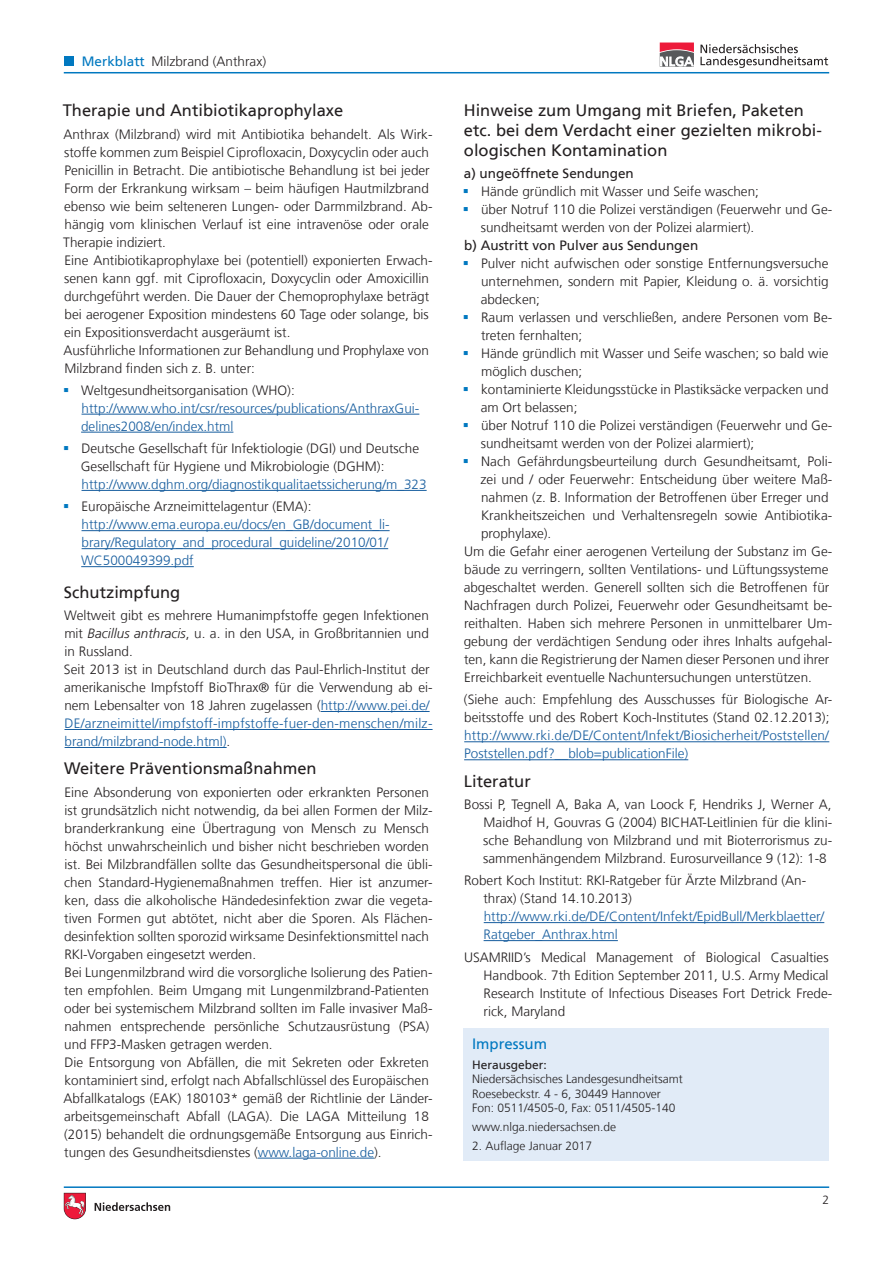
<style>
.page{position:relative;width:893px;height:1263px;background:#fff}
.page>*{position:absolute;margin:0;border:0;box-sizing:border-box;transform-origin:0 0}
.MbInfo_Überschrift_i{font:16.5px/19.8px "NDS Frutiger";color:#231f20}
.t1{font:15px "NDS Frutiger";color:#0078c0}
.Mb_Text_ohne_Einzug{font:300 13.5px/18px "NDS Frutiger";color:#231f20}
.MbInfo_Aufzählung{font:300 13.5px/18px "NDS Frutiger";color:#175d9e}
.MbInfo_Aufzählung-2{font:300 13.5px/18px "NDS Frutiger";color:#231f20;text-align:justify}
.Mb_Text_ohne_Einzug-2{font:13.5px "NDS Frutiger";color:#231f20}
.Mb_Titel{font:300 13.5px "NDS Frutiger";color:#231f20}
.t2{font:13.5px "NDS Frutiger";color:#0078c0}
.t3{font:300 12px "NDS Frutiger";color:#231f20}
.t4{font:12px "NDS Frutiger";color:#231f20}
.s1{color:#231f20}
.s2{color:#175d9e}
.s3{font-style:italic}
</style>
<div class="page">
<hr style="left:64px;top:72px;width:765px;height:1px;background:#0078c0">
<hr style="left:64px;top:1186px;width:765px;height:2px;background:#0078c0">
<div style="left:65px;top:56px;width:9px;height:10px;background:#0078c0"></div>
<svg style="left:660px;top:43px;width:34px;height:24px"></svg>
<svg style="left:700px;top:44px;width:128px;height:24px"></svg>
<svg style="left:95px;top:1202px;width:75px;height:9px"></svg>
<svg style="left:64px;top:1193px;width:22px;height:27px"></svg>
<div style="left:463px;top:1029px;width:366px;height:132px;background:#e1ebf7"></div>
<hr style="left:82px;top:414px;width:337px;height:1px;background:#175d9e">
<hr style="left:81px;top:432px;width:152px;height:1px;background:#175d9e">
<hr style="left:82px;top:490px;width:345px;height:1px;background:#175d9e">
<hr style="left:82px;top:530px;width:308px;height:1px;background:#175d9e">
<hr style="left:82px;top:548px;width:306px;height:1px;background:#175d9e">
<hr style="left:81px;top:566px;width:113px;height:1px;background:#175d9e">
<hr style="left:321px;top:711px;width:109px;height:1px;background:#175d9e">
<hr style="left:64px;top:729px;width:369px;height:1px;background:#175d9e">
<hr style="left:65px;top:747px;width:162px;height:1px;background:#175d9e">
<hr style="left:258px;top:1158px;width:116px;height:1px;background:#175d9e">
<hr style="left:464px;top:741px;width:365px;height:1px;background:#175d9e">
<hr style="left:464px;top:759px;width:224px;height:1px;background:#175d9e">
<hr style="left:484px;top:922px;width:340px;height:1px;background:#175d9e">
<hr style="left:484px;top:940px;width:134px;height:1px;background:#175d9e">
<p class="t2" style="left:82px;top:53px;width:65px">Merkblatt</p>
<p class="Mb_Titel" style="left:151px;top:54px;width:116px">Milzbrand (Anthrax)</p>
<p class="MbInfo_Überschrift_i" style="left:63px;top:101px;width:282px">Therapie und Antibiotikaprophylaxe</p>
<p class="Mb_Text_ohne_Einzug" style="left:63px;top:125px;width:371px">Anthrax (Milzbrand) wird mit Antibiotika behandelt. Als Wirk&shy;stoffe kommen zum Beispiel Ciprofloxacin, Doxycyclin oder auch Penicillin in Betracht. Die antibiotische Behandlung ist bei jeder Form der Erkrankung wirksam – beim häufigen Hautmilzbrand ebenso wie beim selteneren Lungen- oder Darmmilzbrand. Ab&shy;hängig vom klinischen Verlauf ist eine intravenöse oder orale Therapie indiziert.</p>
<p class="Mb_Text_ohne_Einzug" style="left:64px;top:251px;width:370px">Eine Antibiotikaprophylaxe bei (potentiell) exponierten Erwach&shy;senen kann ggf. mit Ciprofloxacin, Doxycyclin oder Amoxicillin durchgeführt werden. Die Dauer der Chemoprophylaxe beträgt bei aerogener Exposition mindestens 60 Tage oder solange, bis ein Expositionsverdacht ausgeräumt ist.</p>
<p class="Mb_Text_ohne_Einzug" style="left:63px;top:341px;width:367px">Ausführliche Informationen zur Behandlung und Prophylaxe von<br>Milzbrand finden sich z. B. unter:</p>
<p class="MbInfo_Aufzählung" style="left:81px;top:381px;width:340px"><span class="s1">Weltgesundheitsorganisation (WHO): </span>http://www.who.int/csr/resources/publications/AnthraxGui&shy;delines2008/en/index.html</p>
<p class="Mb_Text_ohne_Einzug" style="left:81px;top:440px;width:347px">Deutsche Gesellschaft für Infektiologie (DGI) und Deutsche<br>Gesellschaft für Hygiene und Mikrobiologie (DGHM): <span class="s2">http://www.dghm.org/diagnostikqualitaetssicherung/m_323</span></p>
<p class="MbInfo_Aufzählung" style="left:81px;top:498px;width:310px"><span class="s1">Europäische Arzneimittelagentur (EMA): </span>http://www.ema.europa.eu/docs/en_GB/document_li&shy;brary/Regulatory_and_procedural_guideline/2010/01/ WC500049399.pdf</p>
<p class="MbInfo_Überschrift_i" style="left:64px;top:582px;width:118px">Schutzimpfung</p>
<p class="Mb_Text_ohne_Einzug" style="left:64px;top:607px;width:366px;text-align:justify">Weltweit gibt es mehrere Humanimpfstoffe gegen Infektionen mit <span class="s3">Bacillus anthracis</span>, u. a. in den USA, in Großbritannien und in Russland.</p>
<p class="Mb_Text_ohne_Einzug" style="left:64px;top:661px;width:370px">Seit 2013 ist in Deutschland durch das Paul-Ehrlich-Institut der amerikanische Impfstoff BioThrax® für die Verwendung ab ei&shy;nem Lebensalter von 18 Jahren zugelassen (<span class="s2">http://www.pei.de/ DE/arzneimittel/impfstoff-impfstoffe-fuer-den-menschen/milz&shy;brand/milzbrand-node.html)</span>.</p>
<p class="MbInfo_Überschrift_i" style="left:64px;top:759px;width:254px">Weitere Präventionsmaßnahmen</p>
<p class="Mb_Text_ohne_Einzug" style="left:64px;top:783px;width:370px">Eine Absonderung von exponierten oder erkrankten Personen ist grundsätzlich nicht notwendig, da bei allen Formen der Milz&shy;branderkrankung eine Übertragung von Mensch zu Mensch höchst unwahrscheinlich und bisher nicht beschrieben worden ist. Bei Milzbrandfällen sollte das Gesundheitspersonal die übli&shy;chen Standard-Hygienemaßnahmen treffen. Hier ist anzumer&shy;ken, dass die alkoholische Händedesinfektion zwar die vegeta&shy;tiven Formen gut abtötet, nicht aber die Sporen. Als Flächen&shy;desinfektion sollten sporozid wirksame Desinfektionsmittel nach RKI-Vorgaben eingesetzt werden.</p>
<p class="Mb_Text_ohne_Einzug" style="left:64px;top:963px;width:370px">Bei Lungenmilzbrand wird die vorsorgliche Isolierung des Patien&shy;ten empfohlen. Beim Umgang mit Lungenmilzbrand-Patienten oder bei systemischem Milzbrand sollten im Falle invasiver Maß&shy;nahmen entsprechende persönliche Schutzausrüstung (PSA) und FFP3-Masken getragen werden.</p>
<p class="Mb_Text_ohne_Einzug" style="left:63px;top:1053px;width:371px">Die Entsorgung von Abfällen, die mit Sekreten oder Exkreten kontaminiert sind, erfolgt nach Abfallschlüssel des Europäischen Abfallkatalogs (EAK) 180103* gemäß der Richtlinie der Länder&shy;arbeitsgemeinschaft Abfall (LAGA). Die LAGA Mitteilung 18 (2015) behandelt die ordnungsgemäße Entsorgung aus Einrich&shy;tungen des Gesundheitsdienstes (<span class="s2">www.laga-online.de</span>).</p>
<p class="MbInfo_Überschrift_i" style="left:464px;top:101px;width:360px">Hinweise zum Umgang mit Briefen, Paketen etc. bei dem Verdacht einer gezielten mikrobi&shy;ologischen Kontamination</p>
<p class="Mb_Text_ohne_Einzug-2" style="left:464px;top:165px;width:172px">a) ungeöffnete Sendungen</p>
<p class="Mb_Text_ohne_Einzug" style="left:481px;top:183px;width:279px">Hände gründlich mit Wasser und Seife waschen;</p>
<p class="Mb_Text_ohne_Einzug" style="left:481px;top:201px;width:353px">über Notruf 110 die Polizei verständigen (Feuerwehr und Ge&shy;sundheitsamt werden von der Polizei alarmiert).</p>
<p class="Mb_Text_ohne_Einzug-2" style="left:464px;top:237px;width:236px">b) Austritt von Pulver aus Sendungen</p>
<p class="Mb_Text_ohne_Einzug" style="left:481px;top:255px;width:349px;text-align:justify">Pulver nicht aufwischen oder sonstige Entfernungsversuche unternehmen, sondern mit Papier, Kleidung o. ä. vorsichtig abdecken;</p>
<p class="Mb_Text_ohne_Einzug" style="left:481px;top:309px;width:353px">Raum verlassen und verschließen, andere Personen vom Be&shy;treten fernhalten;</p>
<p class="Mb_Text_ohne_Einzug" style="left:481px;top:345px;width:349px">Hände gründlich mit Wasser und Seife waschen; so bald wie möglich duschen;</p>
<p class="Mb_Text_ohne_Einzug" style="left:481px;top:381px;width:349px">kontaminierte Kleidungsstücke in Plastiksäcke verpacken und am Ort belassen;</p>
<p class="Mb_Text_ohne_Einzug" style="left:481px;top:417px;width:353px">über Notruf 110 die Polizei verständigen (Feuerwehr und Ge&shy;sundheitsamt werden von der Polizei alarmiert);</p>
<p class="Mb_Text_ohne_Einzug" style="left:481px;top:453px;width:353px">Nach Gefährdungsbeurteilung durch Gesundheitsamt, Poli&shy;zei und / oder Feuerwehr: Entscheidung über weitere Maß&shy;nahmen (z. B. Information der Betroffenen über Erreger und Krankheitszeichen und Verhaltensregeln sowie Antibiotika&shy;prophylaxe).</p>
<p class="Mb_Text_ohne_Einzug" style="left:464px;top:543px;width:370px">Um die Gefahr einer aerogenen Verteilung der Substanz im Ge&shy;bäude zu verringern, sollten Ventilations- und Lüftungssysteme abgeschaltet werden. Generell sollten sich die Betroffenen für Nachfragen durch Polizei, Feuerwehr oder Gesundheitsamt be&shy;reithalten. Haben sich mehrere Personen in unmittelbarer Um&shy;gebung der verdächtigen Sendung oder ihres Inhalts aufgehal&shy;ten, kann die Registrierung der Namen dieser Personen und ihrer Erreichbarkeit eventuelle Nachuntersuchungen unterstützen.</p>
<p class="Mb_Text_ohne_Einzug" style="left:464px;top:691px;width:370px">(Siehe auch: Empfehlung des Ausschusses für Biologische Ar&shy;beitsstoffe und des Robert Koch-Institutes (Stand 02.12.2013); <span class="s2">http://www.rki.de/DE/Content/Infekt/Biosicherheit/Poststellen/ Poststellen.pdf?__blob=publicationFile)</span></p>
<p class="MbInfo_Überschrift_i" style="left:464px;top:771px;width:68px">Literatur</p>
<p class="MbInfo_Aufzählung-2" style="left:483px;top:795px;width:350px;text-indent:-19px">Bossi P, Tegnell A, Baka A, van Loock F, Hendriks J, Werner A, Maidhof H, Gouvras G (2004) BICHAT-Leitlinien für die klini&shy;sche Behandlung von Milzbrand und mit Bioterrorismus zu&shy;sammenhängendem Milzbrand. Eurosurveillance 9 (12): 1-8</p>
<p class="MbInfo_Aufzählung" style="left:483px;top:872px;width:342px;text-indent:-19px"><span class="s1">Robert Koch Institut: RKI-Ratgeber für Ärzte Milzbrand (An&shy;thrax) (Stand 14.10.2013) </span>http://www.rki.de/DE/Content/Infekt/EpidBull/Merkblaetter/ Ratgeber_Anthrax.html</p>
<p class="MbInfo_Aufzählung-2" style="left:484px;top:948px;width:350px;text-align:left;text-indent:-20px">USAMRIID’s Medical Management of Biological Casualties Handbook. 7th Edition September 2011, U.S. Army Medical Research Institute of Infectious Diseases Fort Detrick Frede&shy;rick, Maryland</p>
<p class="t1" style="left:472px;top:1034px;width:77px">Impressum</p>
<p class="t4" style="left:472px;top:1058px;width:76px">Herausgeber:</p>
<p class="t3" style="left:472px;top:1072px;width:212px">Niedersächsisches Landesgesundheitsamt</p>
<p class="t3" style="left:472px;top:1087px;width:190px">Roesebeckstr. 4 - 6, 30449 Hannover</p>
<p class="t3" style="left:472px;top:1101px;width:205px">Fon: 0511/4505-0, Fax: 0511/4505-140</p>
<p class="t3" style="left:472px;top:1120px;width:146px">www.nlga.niedersachsen.de</p>
<p class="t3" style="left:472px;top:1138px;width:122px">2. Auflage Januar 2017</p>
<p class="t3" style="left:822px;top:1193px;width:8px">2</p>
</div>
